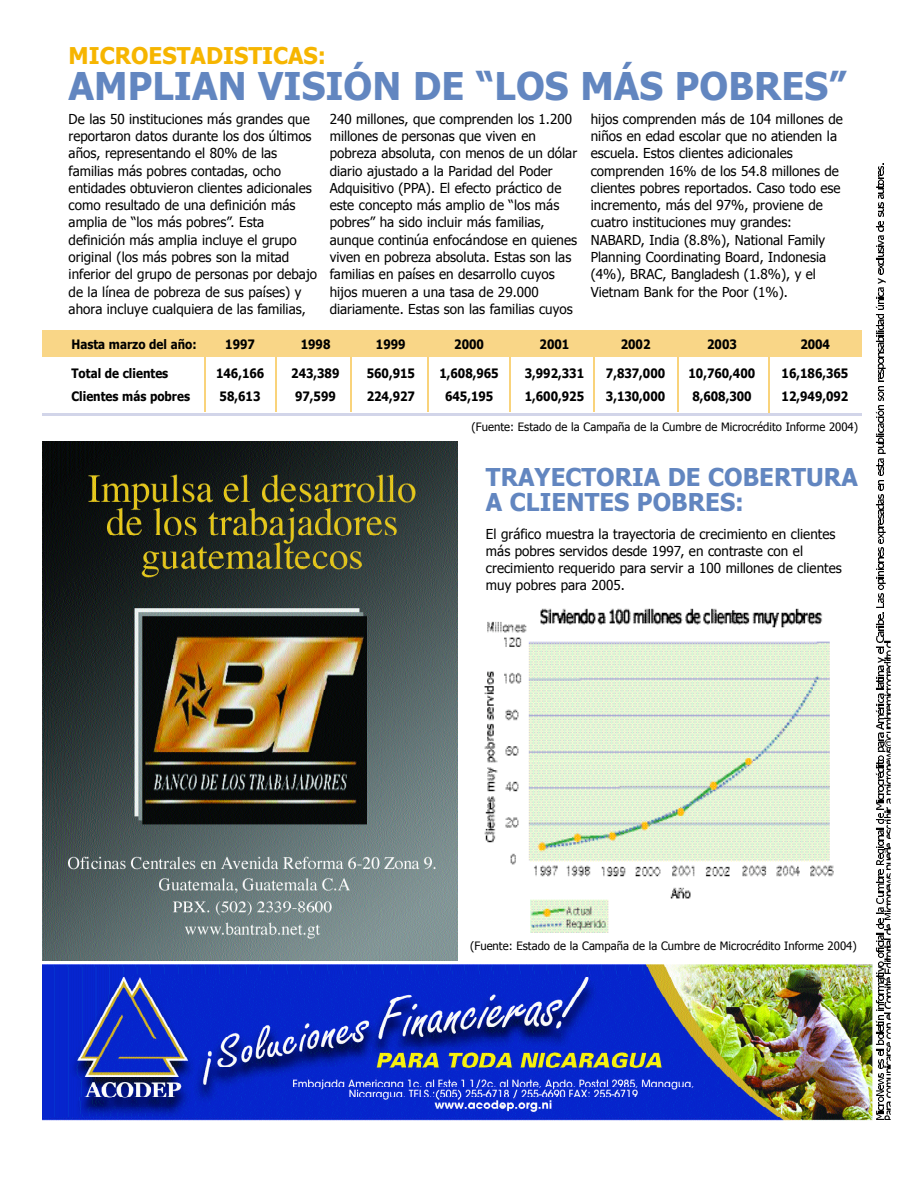
<style>
.page{position:relative;width:918px;height:1188px;background:#fff}
.page>*{position:absolute;margin:0;border:0;box-sizing:border-box;transform-origin:0 0}
.t1{font:700 38.1px "Tahoma";color:#6286c0}
.t2{font:700 24.45px/24.8px "Tahoma";color:#6286c0}
.t3{font:700 23.1px "Tahoma";color:#f6b500}
.t4{font:13.65px/17.2px "Tahoma";color:#000}
.t5{font:700 12.9px "Tahoma";color:#000;scale:.9 1}
.t6{font:11.55px "Tahoma";color:#000}
</style>
<div class="page">
<hr style="left:204px;top:342px;width:2px;height:70px;background:#f9d37b">
<hr style="left:275px;top:342px;width:2px;height:70px;background:#f9d37b">
<hr style="left:350px;top:342px;width:2px;height:70px;background:#f9d37b">
<hr style="left:427px;top:342px;width:1px;height:70px;background:#f9d37b">
<hr style="left:509px;top:342px;width:1px;height:70px;background:#f9d37b">
<hr style="left:593px;top:342px;width:2px;height:70px;background:#f9d37b">
<hr style="left:678px;top:342px;width:1px;height:70px;background:#f9d37b">
<hr style="left:768px;top:342px;width:2px;height:71px;background:#f9d37b">
<div style="left:43px;top:330px;width:819px;height:27px;background:#f9d687"></div>
<hr style="left:43px;top:413px;width:819px;height:3px;background:#d2d5e9">
<svg style="left:876px;top:164px;width:15px;height:956px"></svg>
<img style="left:42px;top:964px;width:831px;height:157px">
<img style="left:43px;top:442px;width:415px;height:518px">
<img style="left:484px;top:608px;width:346px;height:154px">
<img style="left:484px;top:762px;width:350px;height:171px">
<h3 class="t3" style="left:69px;top:41px;width:259px">MICROESTADISTICAS:</h3>
<h1 class="t1" style="left:69px;top:62px;width:779px">AMPLIAN VISIÓN DE “LOS MÁS POBRES”</h1>
<p class="t4" style="left:69px;top:110px;width:250px">De las 50 instituciones más grandes que reportaron datos durante los dos últimos años, representando el 80% de las familias más pobres contadas, ocho entidades obtuvieron clientes adicionales como resultado de una definición más amplia de “los más pobres”. Esta definición más amplia incluye el grupo original (los más pobres son la mitad inferior del grupo de personas por debajo de la línea de pobreza de sus países) y ahora incluye cualquiera de las familias,</p>
<p class="t4" style="left:330px;top:110px;width:249px">240 millones, que comprenden los 1.200 millones de personas que viven en pobreza absoluta, con menos de un dólar diario ajustado a la Paridad del Poder Adquisitivo (PPA). El efecto práctico de este concepto más amplio de “los más pobres” ha sido incluir más familias, aunque continúa enfocándose en quienes viven en pobreza absoluta. Estas son las familias en países en desarrollo cuyos hijos mueren a una tasa de 29.000 diariamente. Estas son las familias cuyos</p>
<p class="t4" style="left:591px;top:110px;width:254px">hijos comprenden más de 104 millones de niños en edad escolar que no atienden la escuela. Estos clientes adicionales comprenden 16% de los 54.8 millones de clientes pobres reportados. Caso todo ese incremento, más del 97%, proviene de cuatro instituciones muy grandes:<br>NABARD, India (8.8%), National Family Planning Coordinating Board, Indonesia (4%), BRAC, Bangladesh (1.8%), y el Vietnam Bank for the Poor (1%).</p>
<p class="t5" style="left:71px;top:336px;width:141px">Hasta marzo del año:</p>
<p class="t5" style="left:225px;top:336px;width:35px">1997</p>
<p class="t5" style="left:301px;top:336px;width:35px">1998</p>
<p class="t5" style="left:376px;top:336px;width:35px">1999</p>
<p class="t5" style="left:454px;top:336px;width:35px">2000</p>
<p class="t5" style="left:540px;top:336px;width:35px">2001</p>
<p class="t5" style="left:621px;top:336px;width:35px">2002</p>
<p class="t5" style="left:707px;top:336px;width:35px">2003</p>
<p class="t5" style="left:800px;top:336px;width:35px">2004</p>
<p class="t5" style="left:71px;top:365px;width:109px">Total de clientes</p>
<p class="t5" style="left:216px;top:365px;width:55px">146,166</p>
<p class="t5" style="left:291px;top:365px;width:55px">243,389</p>
<p class="t5" style="left:367px;top:365px;width:55px">560,915</p>
<p class="t5" style="left:439px;top:365px;width:67px">1,608,965</p>
<p class="t5" style="left:525px;top:365px;width:67px">3,992,331</p>
<p class="t5" style="left:606px;top:365px;width:67px">7,837,000</p>
<p class="t5" style="left:689px;top:365px;width:76px">10,760,400</p>
<p class="t5" style="left:782px;top:365px;width:76px">16,186,365</p>
<p class="t5" style="left:71px;top:388px;width:133px">Clientes más pobres</p>
<p class="t5" style="left:220px;top:388px;width:47px">58,613</p>
<p class="t5" style="left:295px;top:388px;width:47px">97,599</p>
<p class="t5" style="left:367px;top:388px;width:55px">224,927</p>
<p class="t5" style="left:445px;top:388px;width:55px">645,195</p>
<p class="t5" style="left:525px;top:388px;width:67px">1,600,925</p>
<p class="t5" style="left:606px;top:388px;width:67px">3,130,000</p>
<p class="t5" style="left:692px;top:388px;width:67px">8,608,300</p>
<p class="t5" style="left:782px;top:388px;width:76px">12,949,092</p>
<p class="t6" style="left:472px;top:419px;width:388px">(Fuente: Estado de la Campaña de la Cumbre de Microcrédito Informe 2004)</p>
<h2 class="t2" style="left:486px;top:464px;width:373px">TRAYECTORIA DE COBERTURA<br>A CLIENTES POBRES:</h2>
<p class="t4" style="left:486px;top:525px;width:357px">El gráfico muestra la trayectoria de crecimiento en clientes más pobres servidos desde 1997, en contraste con el crecimiento requerido para servir a 100 millones de clientes muy pobres para 2005.</p>
<p class="t6" style="left:470px;top:938px;width:388px">(Fuente: Estado de la Campaña de la Cumbre de Microcrédito Informe 2004)</p>
</div>
